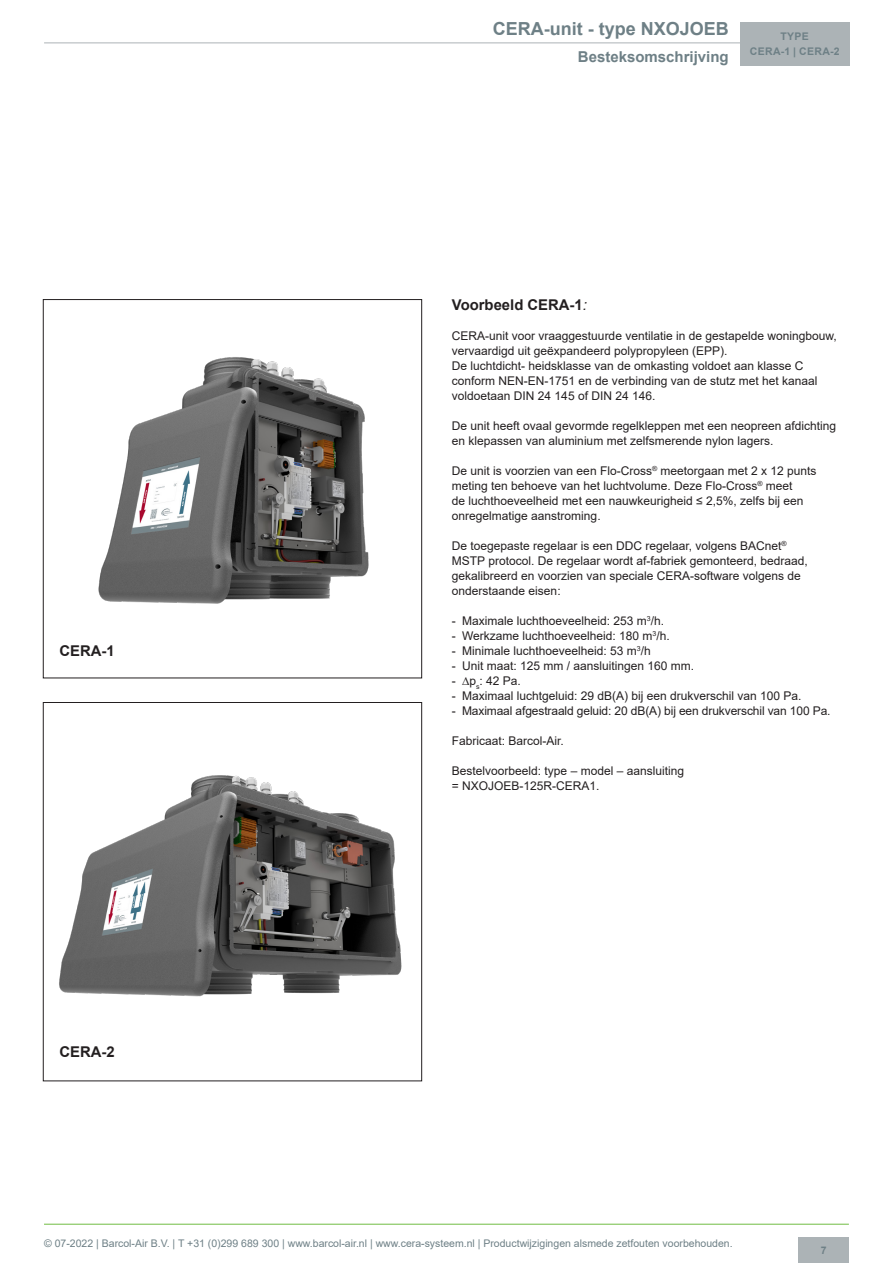
<style>
.page{position:relative;width:893px;height:1263px;background:#fff}
.page>*{position:absolute;margin:0;border:0;box-sizing:border-box;transform-origin:0 0}
.t1{font:700 18px "Arial";color:#6e8086}
.t2{font:700 15px "Arial";color:#6e8086}
.Documentatie{font:700 14.85px "Arial";color:#231f20}
.Documentatie-2{font:12px/15px "Arial";color:#231f20}
.t3{font:10.5px "Arial";color:#6e8086}
.t4{font:700 10.5px "Arial";letter-spacing:.035em;color:#6e8086}
.s1{font-weight:400;font-style:italic}
</style>
<div class="page">
<hr style="left:44px;top:43px;width:805px;height:1px;background:#acb3b6">
<div style="left:740px;top:22px;width:110px;height:44px;background:#acb3b6"></div>
<hr style="left:44px;top:1224px;width:805px;height:1px;background:#70bd43">
<div style="left:799px;top:1237px;width:50px;height:26px;background:#acb3b6"></div>
<div style="left:43px;top:299px;width:379px;height:379px;border:1px solid #231f20"></div>
<img style="left:98px;top:357px;width:271px;height:247px">
<div style="left:43px;top:702px;width:379px;height:379px;border:1px solid #231f20"></div>
<img style="left:59px;top:775px;width:343px;height:222px">
<p class="Documentatie" style="left:59px;top:640px;width:57px">CERA-1</p>
<p class="Documentatie" style="left:59px;top:1042px;width:57px">CERA-2</p>
<p class="t1" style="left:493px;top:16px;width:238px">CERA-unit - type NXOJOEB</p>
<p class="t2" style="left:578px;top:46px;width:152px">Besteksomschrijving</p>
<p class="t4" style="left:780px;top:29px;width:30px">TYPE</p>
<p class="t4" style="left:750px;top:44px;width:91px">CERA-1 | CERA-2</p>
<p class="Documentatie" style="left:452px;top:294px;width:137px">Voorbeeld CERA-1<span class="s1">:</span></p>
<p class="Documentatie-2" style="left:452px;top:328px;width:386px">CERA-unit voor vraaggestuurde ventilatie in de gestapelde woningbouw, vervaardigd uit geëxpandeerd polypropyleen (EPP).<br>De luchtdicht- heidsklasse van de omkasting voldoet aan klasse C conform NEN-EN-1751 en de verbinding van de stutz met het kanaal voldoetaan DIN 24 145 of DIN 24 146.</p>
<p class="Documentatie-2" style="left:452px;top:418px;width:386px">De unit heeft ovaal gevormde regelkleppen met een neopreen afdichting en klepassen van aluminium met zelfsmerende nylon lagers.</p>
<p class="Documentatie-2" style="left:452px;top:463px;width:366px">De unit is voorzien van een Flo-Cross<sup>®</sup> meetorgaan met 2 x 12 punts meting ten behoeve van het luchtvolume. Deze Flo-Cross<sup>®</sup> meet<br>de luchthoeveelheid met een nauwkeurigheid ≤ 2,5%, zelfs bij een onregelmatige aanstroming.</p>
<p class="Documentatie-2" style="left:452px;top:538px;width:357px">De toegepaste regelaar is een DDC regelaar, volgens BACnet<sup>® </sup>MSTP protocol. De regelaar wordt af-fabriek gemonteerd, bedraad, gekalibreerd en voorzien van speciale CERA-software volgens de onderstaande eisen:</p>
<p class="Documentatie-2" style="left:452px;top:613px;width:214px">- Maximale luchthoeveelheid: 253 m<sup>3</sup>/h.</p>
<p class="Documentatie-2" style="left:452px;top:628px;width:219px">- Werkzame luchthoeveelheid: 180 m<sup>3</sup>/h.</p>
<p class="Documentatie-2" style="left:452px;top:643px;width:200px">- Minimale luchthoeveelheid: 53 m<sup>3</sup>/h</p>
<p class="Documentatie-2" style="left:452px;top:658px;width:244px">- Unit maat: 125 mm / aansluitingen 160 mm.</p>
<p class="Documentatie-2" style="left:452px;top:673px;width:70px">- ∆p<sub>s</sub>: 42 Pa.</p>
<p class="Documentatie-2" style="left:452px;top:688px;width:351px">- Maximaal luchtgeluid: 29 dB(A) bij een drukverschil van 100 Pa.</p>
<p class="Documentatie-2" style="left:452px;top:703px;width:380px">- Maximaal afgestraald geluid: 20 dB(A) bij een drukverschil van 100 Pa.</p>
<p class="Documentatie-2" style="left:452px;top:733px;width:114px">Fabricaat: Barcol-Air.</p>
<p class="Documentatie-2" style="left:452px;top:763px;width:234px">Bestelvoorbeeld: type – model – aansluiting</p>
<p class="Documentatie-2" style="left:452px;top:778px;width:149px">= NXOJOEB-125R-CERA1.</p>
<p class="t3" style="left:44px;top:1236px;width:690px">© 07-2022 | Barcol-Air B.V. | T +31 (0)299 689 300 | www.barcol-air.nl | www.cera-systeem.nl | Productwijzigingen alsmede zetfouten voorbehouden.</p>
<p class="t4" style="left:821px;top:1243px;width:7px">7</p>
</div>
